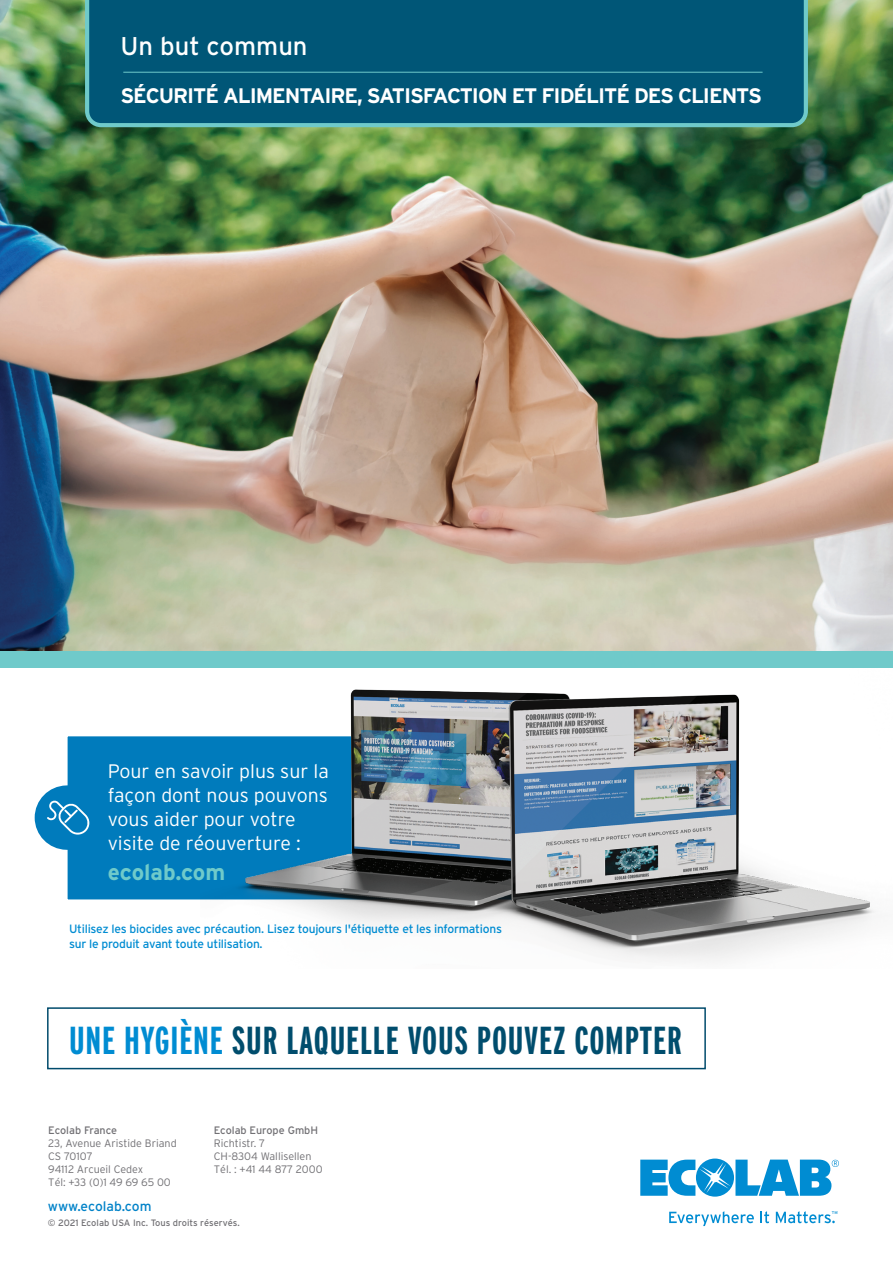
<style>
.page{position:relative;width:893px;height:1263px;background:#fff}
.page>*{position:absolute;margin:0;border:0;box-sizing:border-box;transform-origin:0 0}
.t1{font:700 extra-condensed 39px "Interstate";letter-spacing:.02em;color:#004d6d}
.t2{font:25.65px "Interstate";color:#fff}
.t3{font:700 22.5px "Interstate";color:#6fcaca}
.t4{font:700 21px "Interstate";letter-spacing:-.05em;color:#fff}
.t5{font:300 19.5px/24px "Interstate";color:#fff;text-align:justify}
.t6{font:13.8px "Interstate";color:#0082c8}
.t7{font:12px/14.4px "Interstate";letter-spacing:-.02em;color:#008cd2}
.t8{font:300 10.8px/12.9px "Interstate";color:#717074}
.t9{font:10.8px "Interstate";color:#717074}
.t10{font:9.3px "Interstate";color:#717074}
.t11{font:4.2px "Interstate";color:#008cd2}
.s1{color:#008cd2}
</style>
<div class="page">
<img style="left:0;top:0;width:893px;height:651px">
<div style="left:85px;top:0;width:723px;height:127px;background:#005677"></div>
<hr style="left:123px;top:72px;width:640px;height:1px;background:#6fcaca">
<svg style="left:34px;top:736px;width:167px;height:164px;background:#278fc6"></svg>
<svg style="left:47px;top:800px;width:44px;height:34px"></svg>
<img style="left:201px;top:508px;width:692px;height:454px">
<svg style="left:640px;top:1158px;width:199px;height:38px"></svg>
<svg style="left:669px;top:1211px;width:85px;height:15px"></svg>
<svg style="left:760px;top:1211px;width:9px;height:12px"></svg>
<svg style="left:776px;top:1211px;width:59px;height:12px"></svg>
<div style="left:47px;top:1007px;width:659px;height:62px;border:2px solid #004b6c"></div>
<h2 class="t2" style="left:120px;top:31px;width:189px">Un but commun</h2>
<p class="t4" style="left:120px;top:84px;width:643px">SÉCURITÉ ALIMENTAIRE, SATISFACTION ET FIDÉLITÉ DES CLIENTS</p>
<p class="t5" style="left:108px;top:759px;width:223px;text-align:left">Pour en savoir plus sur la façon dont nous pouvons vous aider pour votre visite de réouverture :</p>
<p class="t3" style="left:108px;top:860px;width:119px">ecolab.com</p>
<p class="t5" style="left:128px;top:766px;width:172px">pouvons vous aider pour votre visite de réouverture :</p>
<p class="t7" style="left:69px;top:922px;width:434px">Utilisez les biocides avec précaution. Lisez toujours l'étiquette et les informations sur le produit avant toute utilisation.</p>
<h1 class="t1" style="left:69px;top:1018px;width:614px"><span class="s1">UNE HYGIÈNE</span> SUR LAQUELLE VOUS POUVEZ COMPTER</h1>
<p class="t9" style="left:48px;top:1124px;width:70px">Ecolab France</p>
<p class="t8" style="left:48px;top:1137px;width:130px">23, Avenue Aristide Briand<br>CS 70107<br>94112 Arcueil Cedex<br>Tél: +33 (0)1 49 69 65 00</p>
<p class="t9" style="left:214px;top:1124px;width:106px">Ecolab Europe GmbH</p>
<p class="t8" style="left:214px;top:1137px;width:110px">Richtistr. 7<br>CH-8304 Wallisellen<br>Tél. : +41 44 877 2000</p>
<p class="t6" style="left:48px;top:1198px;width:105px">www.ecolab.com</p>
<p class="t10" style="left:48px;top:1217px;width:193px">© 2021 Ecolab USA Inc. Tous droits réservés.</p>
<p class="t11" style="left:832px;top:1210px;width:7px">TM</p>
</div>
